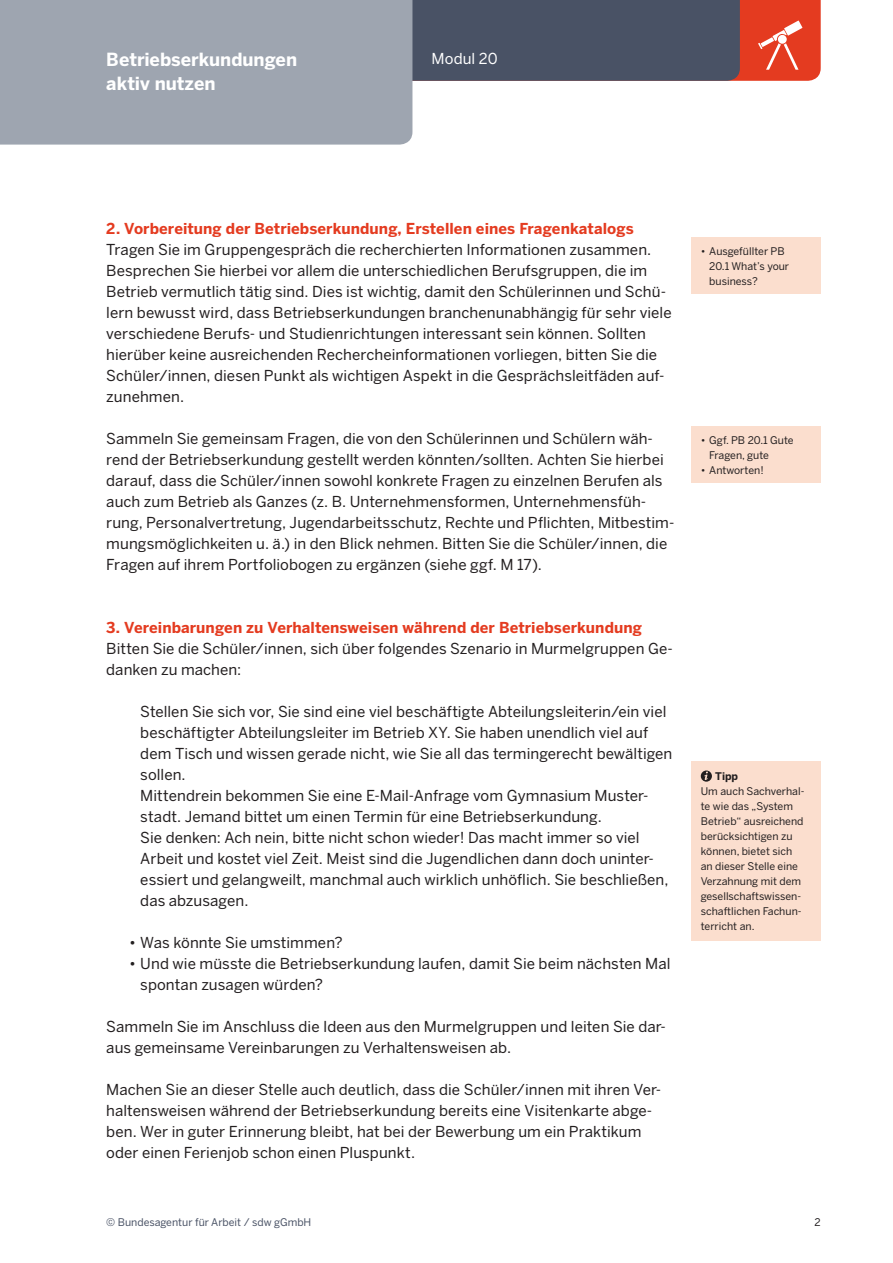
<style>
.page{position:relative;width:893px;height:1263px;background:#fff}
.page>*{position:absolute;margin:0;border:0;box-sizing:border-box;transform-origin:0 0}
.t1{font:700 18px "Benton Sans";color:#fff}
.t2{font:15px/21px "Benton Sans";letter-spacing:.005em;color:#231f20}
.t3{font:700 15px "Benton Sans";letter-spacing:.005em;color:#e43b20}
.t4{font:15px "Benton Sans";letter-spacing:.005em;color:#fff}
.t5{font:10.5px/15px "Benton Sans";color:#231f20}
.t6{font:10.5px "Benton Sans";color:#495265}
.t7{font:700 10.5px "Benton Sans";color:#231f20}
</style>
<div class="page">
<div style="left:740px;top:0;width:81px;height:81px;background:#e43b20"></div>
<div style="left:412px;top:0;width:328px;height:81px;background:#495265"></div>
<div style="left:0;top:0;width:412px;height:145px;background:#9ea5b0"></div>
<svg style="left:758px;top:21px;width:44px;height:49px"></svg>
<div style="left:691px;top:237px;width:130px;height:57px;background:#fbdece"></div>
<div style="left:691px;top:426px;width:130px;height:57px;background:#fbdece"></div>
<div style="left:691px;top:761px;width:130px;height:180px;background:#fbdece"></div>
<svg style="left:701px;top:770px;width:11px;height:12px"></svg>
<svg style="left:704px;top:771px;width:4px;height:9px"></svg>
<p class="t1" style="left:106px;top:49px;width:192px">Betriebserkundungen</p>
<p class="t4" style="left:432px;top:50px;width:68px">Modul 20</p>
<p class="t1" style="left:106px;top:73px;width:111px">aktiv nutzen</p>
<p class="t3" style="left:106px;top:219px;width:529px">2. Vorbereitung der Betriebserkundung, Erstellen eines Fragenkatalogs</p>
<p class="t2" style="left:106px;top:239px;width:567px">Tragen Sie im Gruppengespräch die recherchierten Informationen zusammen.<br>Besprechen Sie hierbei vor allem die unterschiedlichen Berufsgruppen, die im Betrieb vermutlich tätig sind. Dies ist wichtig, damit den Schülerinnen und Schü&shy;lern bewusst wird, dass Betriebserkundungen branchenunabhängig für sehr viele verschiedene Berufs- und Studienrichtungen interessant sein können. Sollten hierüber keine ausreichenden Rechercheinformationen vorliegen, bitten Sie die Schüler/innen, diesen Punkt als wichtigen Aspekt in die Gesprächsleitfäden auf&shy;zunehmen.</p>
<p class="t2" style="left:106px;top:428px;width:570px">Sammeln Sie gemeinsam Fragen, die von den Schülerinnen und Schülern wäh&shy;rend der Betriebserkundung gestellt werden könnten/sollten. Achten Sie hierbei darauf, dass die Schüler/innen sowohl konkrete Fragen zu einzelnen Berufen als auch zum Betrieb als Ganzes (z. B. Unternehmensformen, Unternehmensfüh&shy;rung, Personalvertretung, Jugendarbeitsschutz, Rechte und Pflichten, Mitbestim&shy;mungsmöglichkeiten u. ä.) in den Blick nehmen. Bitten Sie die Schüler/innen, die Fragen auf ihrem Portfoliobogen zu ergänzen (siehe ggf. M 17).</p>
<p class="t3" style="left:106px;top:618px;width:537px">3. Vereinbarungen zu Verhaltensweisen während der Betriebserkundung</p>
<p class="t2" style="left:106px;top:638px;width:568px">Bitten Sie die Schüler/innen, sich über folgendes Szenario in Murmelgruppen Ge&shy;danken zu machen:</p>
<p class="t2" style="left:140px;top:701px;width:534px">Stellen Sie sich vor, Sie sind eine viel beschäftigte Abteilungsleiterin/ein viel beschäftigter Abteilungsleiter im Betrieb XY. Sie haben unendlich viel auf dem Tisch und wissen gerade nicht, wie Sie all das termingerecht bewältigen sollen.<br>Mittendrein bekommen Sie eine E-Mail-Anfrage vom Gymnasium Muster&shy;stadt. Jemand bittet um einen Termin für eine Betriebserkundung.<br>Sie denken: Ach nein, bitte nicht schon wieder! Das macht immer so viel Arbeit und kostet viel Zeit. Meist sind die Jugendlichen dann doch uninter&shy;essiert und gelangweilt, manchmal auch wirklich unhöflich. Sie beschließen, das abzusagen.</p>
<p class="t2" style="left:129px;top:932px;width:215px">• Was könnte Sie umstimmen?</p>
<p class="t2" style="left:140px;top:953px;width:532px;text-indent:-11px">• Und wie müsste die Betriebserkundung laufen, damit Sie beim nächsten Mal spontan zusagen würden?</p>
<p class="t2" style="left:106px;top:1016px;width:561px">Sammeln Sie im Anschluss die Ideen aus den Murmelgruppen und leiten Sie dar&shy;aus gemeinsame Vereinbarungen zu Verhaltensweisen ab.</p>
<p class="t2" style="left:106px;top:1079px;width:556px">Machen Sie an dieser Stelle auch deutlich, dass die Schüler/innen mit ihren Ver&shy;haltensweisen während der Betriebserkundung bereits eine Visitenkarte abge&shy;ben. Wer in guter Erinnerung bleibt, hat bei der Bewerbung um ein Praktikum oder einen Ferienjob schon einen Pluspunkt.</p>
<p class="t5" style="left:709px;top:243px;width:81px;text-indent:-9px">• Ausgefüllter PB<br>20.1 What’s your business?</p>
<p class="t5" style="left:709px;top:432px;width:86px;text-indent:-9px">• Ggf. PB 20.1 Gute<br>Fragen, gute</p>
<p class="t5" style="left:701px;top:462px;width:64px">• Antworten!</p>
<p class="t7" style="left:715px;top:769px;width:24px">Tipp</p>
<p class="t5" style="left:701px;top:783px;width:105px">Um auch Sachverhal&shy;te wie das „System<br>Betrieb“ ausreichend berücksichtigen zu können, bietet sich an dieser Stelle eine<br>Verzahnung mit dem gesellschaftswissen&shy;schaftlichen Fachun&shy;terricht an.</p>
<p class="t6" style="left:106px;top:1216px;width:207px">© Bundesagentur für Arbeit / sdw gGmbH</p>
<p class="t5" style="left:814px;top:1215px;width:8px">2</p>
</div>
